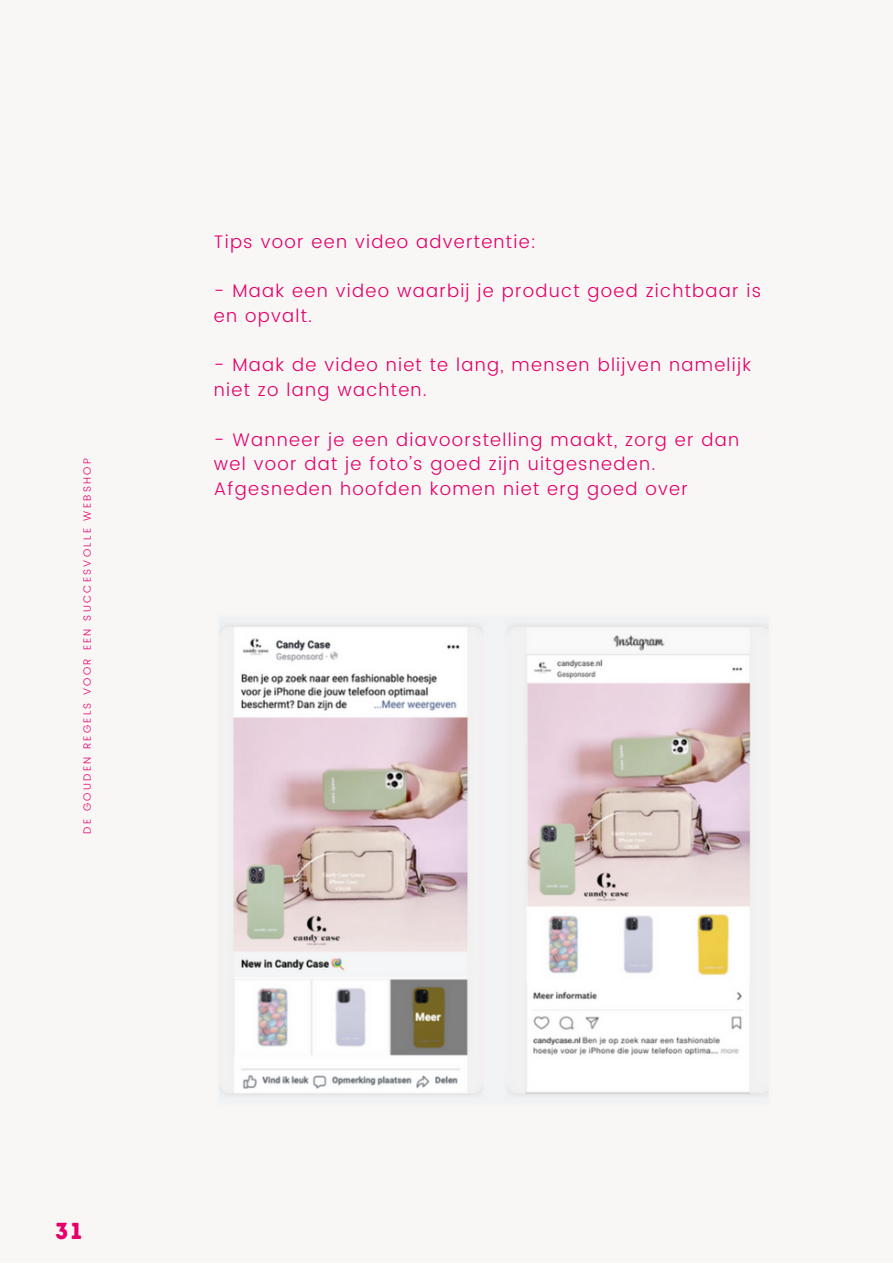
<style>
.page{position:relative;width:893px;height:1264px;background:#fff}
.page>*{position:absolute;margin:0;border:0;box-sizing:border-box;transform-origin:0 0}
.t1{font:23.1px "Intro Rust Base";color:#e50069}
.t2{font:300 18.15px/24.8px "Poppins";letter-spacing:.07em;color:#e50069}
.t3{font:300 10.5px "Poppins";letter-spacing:.22em;color:#e50069}
</style>
<div class="page">
<div style="left:0;top:0;width:892px;height:1262px;background:#f8f7f6"></div>
<img style="left:219px;top:623px;width:550px;height:474px">
<p class="t3" style="left:81px;top:833px;width:377px;rotate:-90deg">DE GOUDEN REGELS VOOR EEN SUCCESVOLLE WEBSHOP</p>
<p class="t2" style="left:214px;top:229px;width:324px">Tips voor een video advertentie:</p>
<p class="t2" style="left:214px;top:278px;width:549px">- Maak een video waarbij je product goed zichtbaar is en opvalt.</p>
<p class="t2" style="left:214px;top:352px;width:538px">- Maak de video niet te lang, mensen blijven namelijk niet zo lang wachten.</p>
<p class="t2" style="left:214px;top:427px;width:526px">- Wanneer je een diavoorstelling maakt, zorg er dan wel voor dat je foto’s goed zijn uitgesneden.<br>Afgesneden hoofden komen niet erg goed over</p>
<p class="t1" style="left:55px;top:1216px;width:28px">31</p>
</div>
